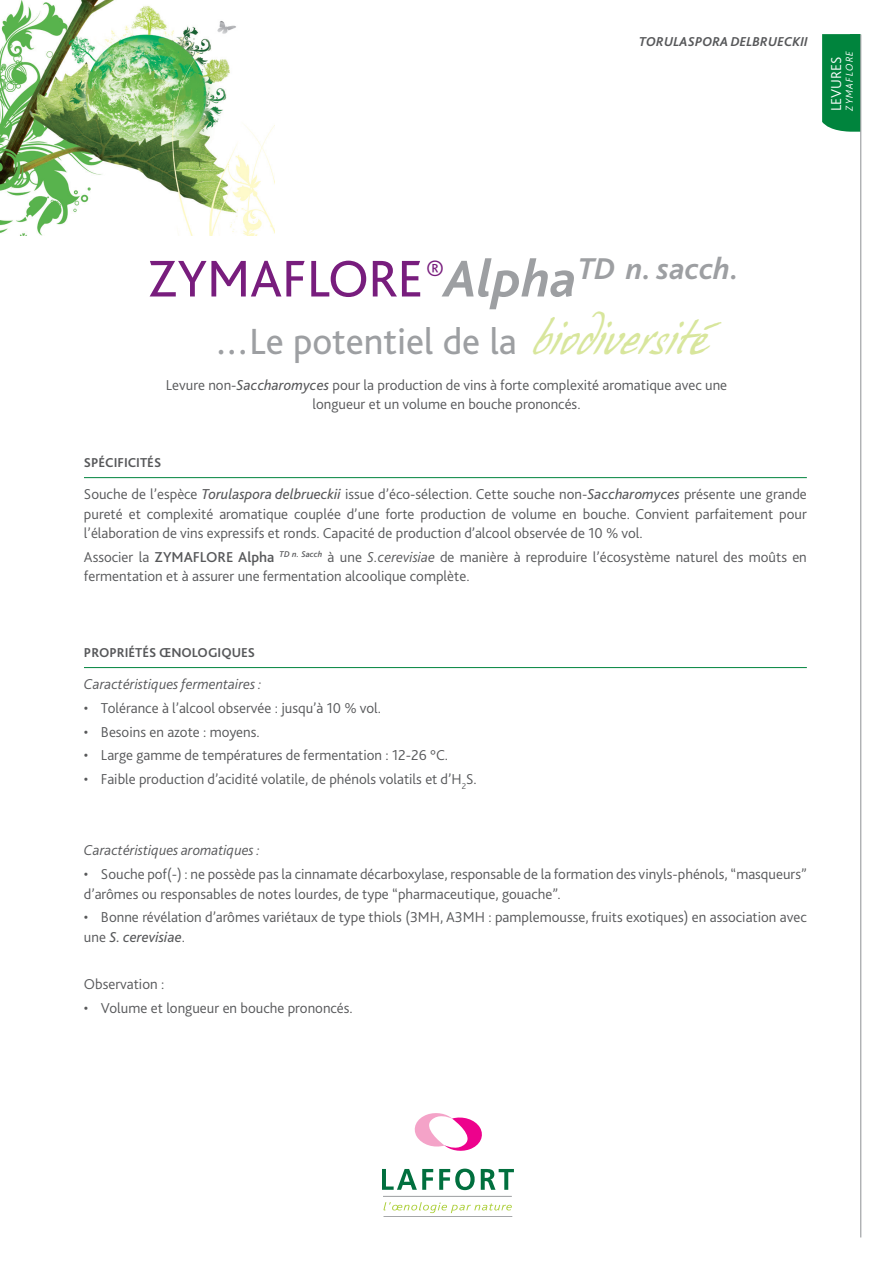
<style>
.page{position:relative;width:893px;height:1263px;background:#fff}
.page>*{position:absolute;margin:0;border:0;box-sizing:border-box;transform-origin:0 0}
.t1{font:38.1px "Bliss";color:#9d9fa2}
.t2{font:italic 700 31.5px "Bliss";color:#9d9fa2}
.Texte{font:300 15px/19.5px "Bliss 2";color:#57585a}
.Texte-2{font:italic 300 15px "Bliss 2";color:#57585a}
.Titres_sous-chapitre{font:300 15px "Bliss 2";color:#fff}
.Titres_chapitres{font:700 13.5px "Bliss 2";color:#57585a}
.Titres_sous-chapitre-2{font:italic 700 13.5px "Bliss 2";color:#57585a}
.t3{font:italic 300 10.5px "Bliss 2";letter-spacing:.1em;color:#fff}
.s1{font-weight:400;font-style:normal;font-size:54px;color:#781d7d}
.s2{font-family:"Bliss 2";font-weight:400;font-style:normal;font-size:32.4px;color:#781d7d}
.s3{font-size:54px}
.s4{font-family:"Hans Hand";font-size:43.05px;color:#d8e69c}
.s5{font-weight:400;font-style:italic}
.s6{font-weight:500}
.s7{font-style:italic}
</style>
<div class="page">
<img style="left:0;top:0;width:275px;height:235px">
<div style="left:822px;top:34px;width:38px;height:98px;background:#00843d"></div>
<hr style="left:84px;top:477px;width:723px;height:1px;background:#00843d">
<hr style="left:84px;top:667px;width:723px;height:1px;background:#00843d">
<hr style="left:860px;top:34px;width:1px;height:1203px;background:#939598">
<svg style="left:414px;top:1113px;width:68px;height:38px"></svg>
<svg style="left:382px;top:1169px;width:51px;height:21px"></svg>
<svg style="left:439px;top:1168px;width:36px;height:22px"></svg>
<svg style="left:481px;top:1169px;width:33px;height:21px"></svg>
<svg style="left:384px;top:1202px;width:128px;height:11px"></svg>
<hr style="left:383px;top:1196px;width:129px;height:1px;background:#9b9da0">
<hr style="left:383px;top:1216px;width:129px;height:1px;background:#9b9da0">
<p class="Titres_sous-chapitre-2" style="left:639px;top:33px;width:170px">TORULASPORA DELBRUECKII</p>
<p class="t3" style="left:843px;top:111px;width:61px;rotate:-90deg">ZYMAFLORE</p>
<p class="Titres_sous-chapitre" style="left:827px;top:111px;width:56px;rotate:-90deg">LEVURES</p>
<p class="t2" style="left:147px;top:252px;width:593px"><span class="s1">ZYMAFLORE</span><span class="s2">®</span><span class="s3">Alpha</span>TD n. sacch.</p>
<p class="t1" style="left:217px;top:321px;width:493px">...Le potentiel de la <span class="s4">biodiversité</span></p>
<p class="Texte" style="left:166px;top:375px;width:563px;text-align:center">Levure non-<span class="s5">Saccharomyces</span> pour la production de vins à forte complexité aromatique avec une longueur et un volume en bouche prononcés.</p>
<p class="Titres_chapitres" style="left:84px;top:454px;width:79px">SPÉCIFICITÉS</p>
<p class="Texte" style="left:84px;top:484px;width:724px;text-align:justify">Souche de l’espèce <span class="s5">Torulaspora delbrueckii</span> issue d’éco-sélection. Cette souche non-<span class="s5">Saccharomyces</span> présente une grande pureté et complexité aromatique couplée d’une forte production de volume en bouche. Convient parfaitement pour l’élaboration de vins expressifs et ronds. Capacité de production d’alcool observée de 10 % vol.</p>
<p class="Texte" style="left:84px;top:547px;width:724px">Associer la <span class="s6">ZYMAFLORE Alpha</span> <sup>TD</sup> <sup>n.</sup> <sup>Sacch</sup> à une <span class="s7">S.cerevisiae</span> de manière à reproduire l’écosystème naturel des moûts en fermentation et à assurer une fermentation alcoolique complète.</p>
<p class="Titres_chapitres" style="left:84px;top:644px;width:173px">PROPRIÉTÉS ŒNOLOGIQUES</p>
<p class="Texte-2" style="left:84px;top:675px;width:179px">Caractéristiques fermentaires :</p>
<p class="Texte" style="left:84px;top:698px;width:299px">• Tolérance à l’alcool observée : jusqu’à 10 % vol.</p>
<p class="Texte" style="left:84px;top:721px;width:177px">• Besoins en azote : moyens.</p>
<p class="Texte" style="left:84px;top:745px;width:366px">• Large gamme de températures de fermentation : 12-26 °C.</p>
<p class="Texte" style="left:84px;top:769px;width:394px">• Faible production d’acidité volatile, de phénols volatils et d’H<sub>2</sub>S.</p>
<p class="Texte-2" style="left:84px;top:841px;width:177px">Caractéristiques aromatiques :</p>
<p class="Texte" style="left:84px;top:864px;width:724px">• Souche pof(-) : ne possède pas la cinnamate décarboxylase, responsable de la formation des vinyls-phénols, “masqueurs” d’arômes ou responsables de notes lourdes, de type “pharmaceutique, gouache”.</p>
<p class="Texte" style="left:84px;top:907px;width:724px">• Bonne révélation d’arômes variétaux de type thiols (3MH, A3MH : pamplemousse, fruits exotiques) en association avec une <span class="s5">S. cerevisiae</span>.</p>
<p class="Texte" style="left:84px;top:974px;width:82px">Observation :</p>
<p class="Texte" style="left:84px;top:998px;width:270px">• Volume et longueur en bouche prononcés.</p>
</div>
